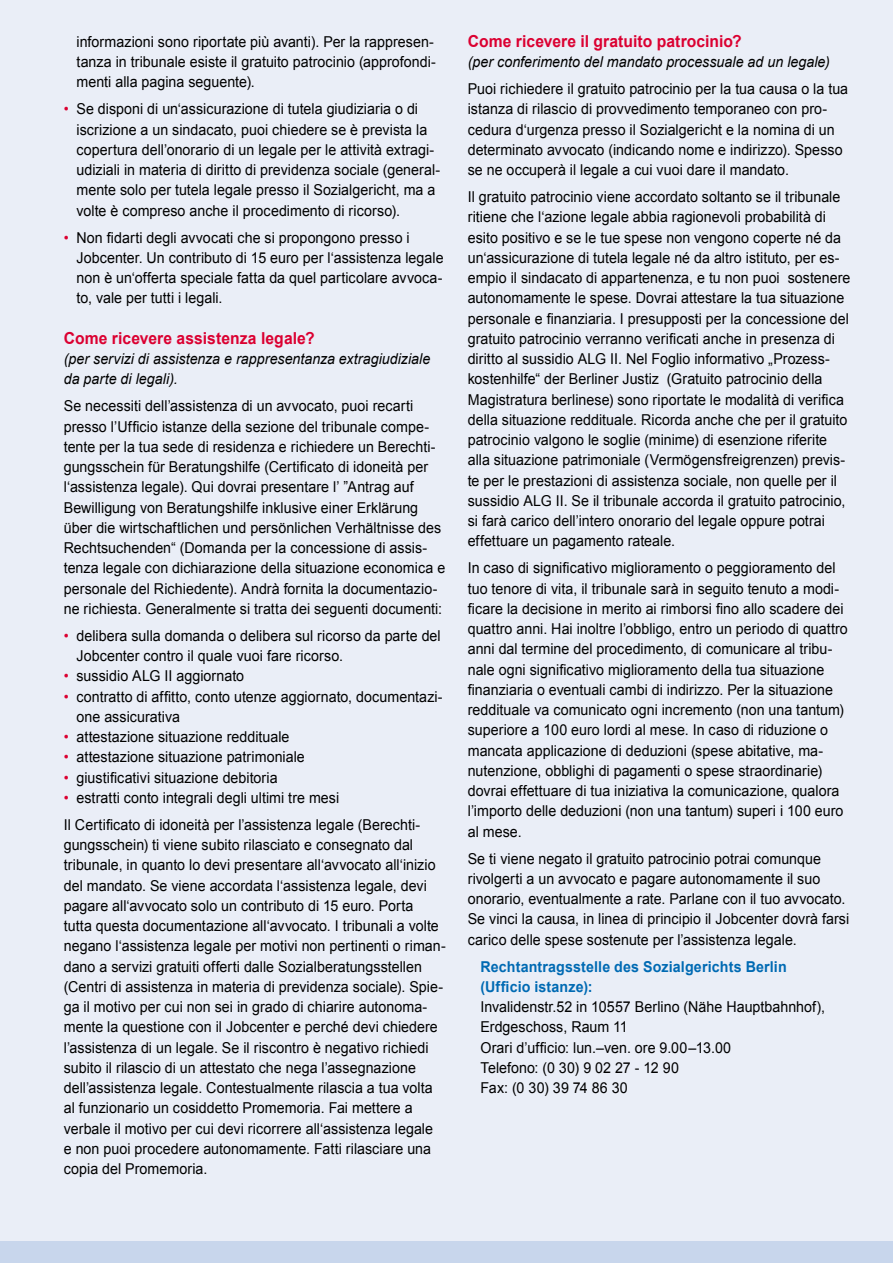
<style>
.page{position:relative;width:893px;height:1263px;background:#eaeef7}
.page>*{position:absolute;margin:0;border:0;box-sizing:border-box;transform-origin:0 0}
.t1{font:700 16.5px "Arial";letter-spacing:.005em;color:#db0031;scale:.95 1}
.t2{font:15px/20.2px "Arial";letter-spacing:.005em;color:#000;scale:.95 1}
.t3{font:italic 15px/20.2px "Arial";color:#000;scale:.95 1}
.t4{font:700 15px/20.2px "Arial";letter-spacing:.01em;color:#006ab3;scale:.95 1}
.s1{color:#db0031}
</style>
<div class="page">
<div style="left:0;top:1242px;width:893px;height:21px;background:#c8d6ec"></div>
<p class="t2" style="left:77px;top:32px;width:380px">informazioni sono riportate più avanti). Per la rappresen&shy;tanza in tribunale esiste il gratuito patrocinio (approfondi&shy;menti alla pagina seguente).</p>
<p class="t2" style="left:77px;top:99px;width:384px;text-indent:-13px"><span class="s1">•</span> Se disponi di un‘assicurazione di tutela giudiziaria o di iscrizione a un sindacato, puoi chiedere se è prevista la copertura dell’onorario di un legale per le attività extragi&shy;udiziali in materia di diritto di previdenza sociale (general&shy;mente solo per tutela legale presso il Sozialgericht, ma a volte è compreso anche il procedimento di ricorso).</p>
<p class="t2" style="left:77px;top:227px;width:388px;text-indent:-13px"><span class="s1">•</span> Non fidarti degli avvocati che si propongono presso i Jobcenter. Un contributo di 15 euro per l‘assistenza legale non è un‘offerta speciale fatta da quel particolare avvoca&shy;to, vale per tutti i legali.</p>
<p class="t1" style="left:64px;top:327px;width:266px">Come ricevere assistenza legale?</p>
<p class="t3" style="left:64px;top:349px;width:387px">(per servizi di assistenza e rappresentanza extragiudiziale da parte di legali).</p>
<p class="t2" style="left:64px;top:396px;width:403px">Se necessiti dell’assistenza di un avvocato, puoi recarti presso l’Ufficio istanze della sezione del tribunale compe&shy;tente per la tua sede di residenza e richiedere un Berechti&shy;gungsschein für Beratungshilfe (Certificato di idoneità per l‘assistenza legale). Qui dovrai presentare l’ ”Antrag auf Bewilligung von Beratungshilfe inklusive einer Erklärung über die wirtschaftlichen und persönlichen Verhältnisse des Rechtsuchenden“ (Domanda per la concessione di assis&shy;tenza legale con dichiarazione della situazione economica e personale del Richiedente). Andrà fornita la documentazio&shy;ne richiesta. Generalmente si tratta dei seguenti documenti:</p>
<p class="t2" style="left:77px;top:626px;width:385px;text-indent:-13px"><span class="s1">•</span> delibera sulla domanda o delibera sul ricorso da parte del<br>Jobcenter contro il quale vuoi fare ricorso.</p>
<p class="t2" style="left:64px;top:666px;width:191px"><span class="s1">•</span> sussidio ALG II aggiornato</p>
<p class="t2" style="left:77px;top:686px;width:387px;text-indent:-13px"><span class="s1">•</span> contratto di affitto, conto utenze aggiornato, documentazi&shy;one assicurativa</p>
<p class="t2" style="left:64px;top:727px;width:239px"><span class="s1">•</span> attestazione situazione reddituale</p>
<p class="t2" style="left:64px;top:747px;width:255px"><span class="s1">•</span> attestazione situazione patrimoniale</p>
<p class="t2" style="left:64px;top:767px;width:227px"><span class="s1">•</span> giustificativi situazione debitoria</p>
<p class="t2" style="left:64px;top:784px;width:377px;line-height:27px"><span class="s1">•</span> estratti conto integrali degli ultimi tre mesi<br>Il Certificato di idoneità per l’assistenza legale (Berechti-</p>
<p class="t2" style="left:64px;top:835px;width:404px">gungsschein) ti viene subito rilasciato e consegnato dal tribunale, in quanto lo devi presentare all‘avvocato all‘inizio del mandato. Se viene accordata l‘assistenza legale, devi pagare all‘avvocato solo un contributo di 15 euro. Porta<br>tutta questa documentazione all‘avvocato. I tribunali a volte negano l‘assistenza legale per motivi non pertinenti o riman&shy;dano a servizi gratuiti offerti dalle Sozialberatungsstellen (Centri di assistenza in materia di previdenza sociale). Spie&shy;ga il motivo per cui non sei in grado di chiarire autonoma&shy;mente la questione con il Jobcenter e perché devi chiedere l’assistenza di un legale. Se il riscontro è negativo richiedi subito il rilascio di un attestato che nega l’assegnazione dell’assistenza legale. Contestualmente rilascia a tua volta al funzionario un cosiddetto Promemoria. Fai mettere a verbale il motivo per cui devi ricorrere all‘assistenza legale<br>e non puoi procedere autonomamente. Fatti rilasciare una copia del Promemoria.</p>
<p class="t1" style="left:468px;top:30px;width:290px">Come ricevere il gratuito patrocinio?</p>
<p class="t3" style="left:468px;top:52px;width:383px">(per conferimento del mandato processuale ad un legale)</p>
<p class="t2" style="left:468px;top:79px;width:402px">Puoi richiedere il gratuito patrocinio per la tua causa o la tua istanza di rilascio di provvedimento temporaneo con pro&shy;cedura d‘urgenza presso il Sozialgericht e la nomina di un determinato avvocato (indicando nome e indirizzo). Spesso se ne occuperà il legale a cui vuoi dare il mandato.</p>
<p class="t2" style="left:468px;top:187px;width:404px">Il gratuito patrocinio viene accordato soltanto se il tribunale ritiene che l‘azione legale abbia ragionevoli probabilità di esito positivo e se le tue spese non vengono coperte né da un‘assicurazione di tutela legale né da altro istituto, per es&shy;empio il sindacato di appartenenza, e tu non puoi sostenere autonomamente le spese. Dovrai attestare la tua situazione personale e finanziaria. I presupposti per la concessione del gratuito patrocinio verranno verificati anche in presenza di diritto al sussidio ALG II. Nel Foglio informativo „Prozess&shy;kostenhilfe“ der Berliner Justiz (Gratuito patrocinio della Magistratura berlinese) sono riportate le modalità di verifica della situazione reddituale. Ricorda anche che per il gratuito patrocinio valgono le soglie (minime) di esenzione riferite alla situazione patrimoniale (Vermögensfreigrenzen) previs&shy;te per le prestazioni di assistenza sociale, non quelle per il sussidio ALG II. Se il tribunale accorda il gratuito patrocinio, si farà carico dell’intero onorario del legale oppure potrai effettuare un pagamento rateale.</p>
<p class="t2" style="left:468px;top:558px;width:402px">In caso di significativo miglioramento o peggioramento del tuo tenore di vita, il tribunale sarà in seguito tenuto a modi&shy;ficare la decisione in merito ai rimborsi fino allo scadere dei quattro anni. Hai inoltre l’obbligo, entro un periodo di quattro anni dal termine del procedimento, di comunicare al tribu&shy;nale ogni significativo miglioramento della tua situazione finanziaria o eventuali cambi di indirizzo. Per la situazione reddituale va comunicato ogni incremento (non una tantum) superiore a 100 euro lordi al mese. In caso di riduzione o mancata applicazione di deduzioni (spese abitative, ma&shy;nutenzione, obblighi di pagamenti o spese straordinarie) dovrai effettuare di tua iniziativa la comunicazione, qualora l’importo delle deduzioni (non una tantum) superi i 100 euro al mese.</p>
<p class="t2" style="left:468px;top:848px;width:403px">Se ti viene negato il gratuito patrocinio potrai comunque rivolgerti a un avvocato e pagare autonomamente il suo onorario, eventualmente a rate. Parlane con il tuo avvocato.<br>Se vinci la causa, in linea di principio il Jobcenter dovrà farsi carico delle spese sostenute per l’assistenza legale.</p>
<p class="t4" style="left:480px;top:957px;width:324px">Rechtantragsstelle des Sozialgerichts Berlin (Ufficio istanze):</p>
<p class="t2" style="left:480px;top:997px;width:364px">Invalidenstr.52 in 10557 Berlino (Nähe Hauptbahnhof), Erdgeschoss, Raum 11<br>Orari d’ufficio: lun.–ven. ore 9.00–13.00<br>Telefono: (0 30) 9 02 27 - 12 90<br>Fax: (0 30) 39 74 86 30</p>
</div>
